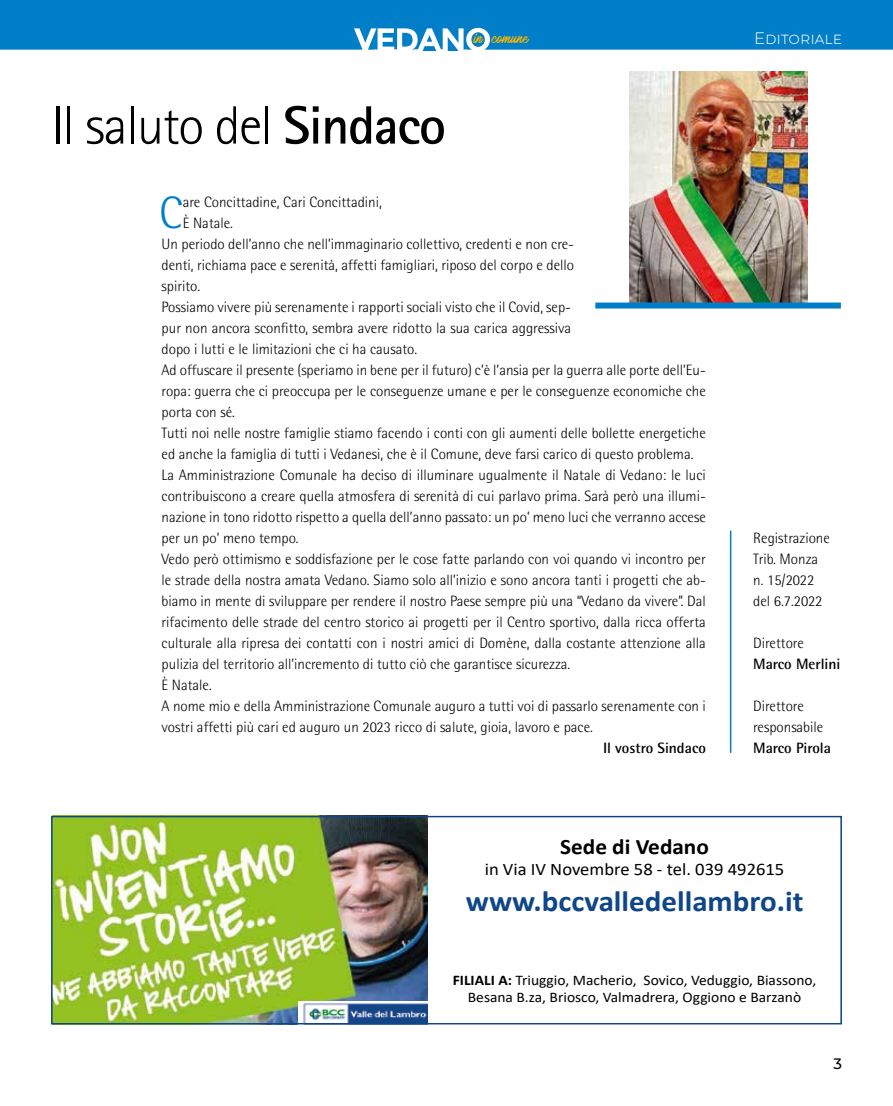
<style>
.page{position:relative;width:893px;height:1106px;background:#fff}
.page>*{position:absolute;margin:0;border:0;box-sizing:border-box;transform-origin:0 0}
.t1{font:300 54px "Rotis Sans Serif Std";letter-spacing:-.025em;color:#000}
.t2{font:300 45.45px "Rotis Semi Sans Std";color:#007ec7}
.t3{font:700 29.4px "Calibri";color:#0f4688;scale:1.05 1}
.t4{font:700 22.05px "Calibri";color:#000;scale:1.05 1}
.t5{font:17.7px "Calibri";color:#000;scale:1.05 1}
.t6{font:300 16.5px "Montserrat";color:#fff}
.t7{font:300 15px/21px "Rotis Semi Sans Std";color:#000}
.t8{font:700 15px "Rotis Semi Sans Std";color:#000}
.t9{font:500 15px "Montserrat";color:#000}
.t10{font:14.7px/17.7px "Calibri";color:#000;text-align:center;scale:1.05 1}
.t11{font:12.75px "Mark My Words";color:#fab600}
.s1{font-weight:700}
</style>
<div class="page">
<div style="left:0;top:0;width:893px;height:50px;background:#007ec7"></div>
<svg style="left:0;top:28px;width:893px;height:23px"></svg>
<img style="left:629px;top:71px;width:179px;height:231px">
<div style="left:595px;top:302px;width:246px;height:6px;background:#007ec7"></div>
<hr style="left:730px;top:530px;width:1px;height:223px;background:#007ec7">
<img style="left:54px;top:819px;width:374px;height:202px">
<img style="left:298px;top:1001px;width:130px;height:20px">
<div style="left:51px;top:816px;width:791px;height:208px;border:2px solid #0f4688"></div>
<h1 class="t1" style="left:51px;top:94px;width:396px">Il saluto del <span class="s1">Sindaco</span></h1>
<p class="t11" style="left:474px;top:31px;width:56px">in comune</p>
<h2 class="t2" style="left:159px;top:186px;width:25px">C</h2>
<p class="t7" style="left:183px;top:191px;width:201px">are Concittadine, Cari Concittadini,</p>
<p class="t7" style="left:183px;top:212px;width:52px">È Natale.</p>
<p class="t7" style="left:162px;top:233px;width:414px">Un periodo dell’anno che nell’immaginario collettivo, credenti e non cre-</p>
<p class="t7" style="left:162px;top:254px;width:414px">denti, richiama pace e serenità, affetti famigliari, riposo del corpo e dello</p>
<p class="t7" style="left:162px;top:275px;width:40px">spirito.</p>
<p class="t7" style="left:162px;top:296px;width:411px">Possiamo vivere più serenamente i rapporti sociali visto che il Covid, sep-</p>
<p class="t7" style="left:162px;top:317px;width:411px">pur non ancora sconfitto, sembra avere ridotto la sua carica aggressiva</p>
<p class="t7" style="left:162px;top:338px;width:257px">dopo i lutti e le limitazioni che ci ha causato.</p>
<p class="t7" style="left:162px;top:359px;width:546px">Ad offuscare il presente (speriamo in bene per il futuro) c’è l’ansia per la guerra alle porte dell’Eu-</p>
<p class="t7" style="left:162px;top:380px;width:546px">ropa: guerra che ci preoccupa per le conseguenze umane e per le conseguenze economiche che</p>
<p class="t7" style="left:162px;top:401px;width:75px">porta con sé.</p>
<p class="t7" style="left:162px;top:422px;width:546px">Tutti noi nelle nostre famiglie stiamo facendo i conti con gli aumenti delle bollette energetiche</p>
<p class="t7" style="left:162px;top:443px;width:533px">ed anche la famiglia di tutti i Vedanesi, che è il Comune, deve farsi carico di questo problema.</p>
<p class="t7" style="left:162px;top:464px;width:546px">La Amministrazione Comunale ha deciso di illuminare ugualmente il Natale di Vedano: le luci</p>
<p class="t7" style="left:162px;top:485px;width:546px">contribuiscono a creare quella atmosfera di serenità di cui parlavo prima. Sarà però una illumi-</p>
<p class="t7" style="left:162px;top:506px;width:546px">nazione in tono ridotto rispetto a quella dell’anno passato: un po’ meno luci che verranno accese</p>
<p class="t7" style="left:162px;top:527px;width:139px">per un po’ meno tempo.</p>
<p class="t7" style="left:162px;top:548px;width:546px">Vedo però ottimismo e soddisfazione per le cose fatte parlando con voi quando vi incontro per</p>
<p class="t7" style="left:162px;top:569px;width:546px">le strade della nostra amata Vedano. Siamo solo all’inizio e sono ancora tanti i progetti che ab-</p>
<p class="t7" style="left:162px;top:590px;width:546px">biamo in mente di sviluppare per rendere il nostro Paese sempre più una “Vedano da vivere”. Dal</p>
<p class="t7" style="left:162px;top:611px;width:546px">rifacimento delle strade del centro storico ai progetti per il Centro sportivo, dalla ricca offerta</p>
<p class="t7" style="left:162px;top:632px;width:546px">culturale alla ripresa dei contatti con i nostri amici di Domène, dalla costante attenzione alla</p>
<p class="t7" style="left:162px;top:653px;width:410px">pulizia del territorio all’incremento di tutto ciò che garantisce sicurezza.</p>
<p class="t7" style="left:162px;top:674px;width:52px">È Natale.</p>
<p class="t7" style="left:162px;top:695px;width:546px">A nome mio e della Amministrazione Comunale auguro a tutti voi di passarlo serenamente con i</p>
<p class="t7" style="left:162px;top:716px;width:433px">vostri affetti più cari ed auguro un 2023 ricco di salute, gioia, lavoro e pace.</p>
<p class="t8" style="left:603px;top:738px;width:104px">Il vostro Sindaco</p>
<p class="t6" style="left:754px;top:27px;width:89px">Editoriale</p>
<p class="t7" style="left:753px;top:527px;width:78px">Registrazione<br>Trib. Monza n. 15/2022 del 6.7.2022</p>
<p class="t7" style="left:753px;top:632px;width:52px">Direttore</p>
<p class="t8" style="left:753px;top:654px;width:89px">Marco Merlini</p>
<p class="t7" style="left:753px;top:695px;width:72px">Direttore responsabile</p>
<p class="t8" style="left:753px;top:738px;width:79px">Marco Pirola</p>
<h3 class="t4" style="left:560px;top:831px;width:143px">Sede di Vedano</h3>
<p class="t5" style="left:485px;top:857px;width:287px">in Via IV Novembre 58 - tel. 039 492615</p>
<h3 class="t3" style="left:466px;top:880px;width:323px">www.bccvalledellambro.it</h3>
<p class="t10" style="left:453px;top:970px;width:348px"><span class="s1">FILIALI A:</span> Triuggio, Macherio, Sovico, Veduggio, Biassono,<br>Besana B.za, Briosco, Valmadrera, Oggiono e Barzanò</p>
<p class="t9" style="left:833px;top:1053px;width:10px">3</p>
</div>
